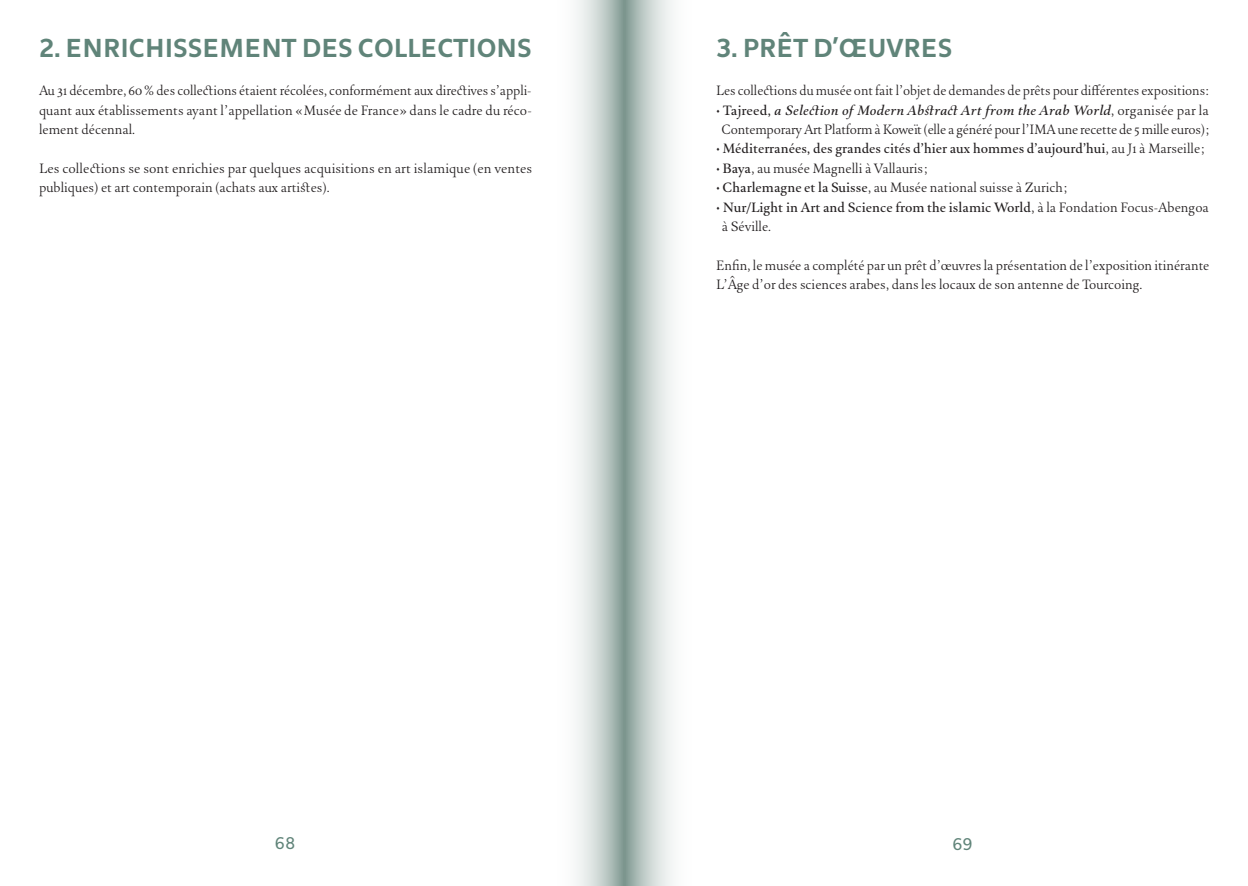
<style>
.page{position:relative;width:1248px;height:886px;background:#fff}
.page>*{position:absolute;margin:0;border:0;box-sizing:border-box;transform-origin:0 0}
.Style_de_paragraphe_1{font:700 26.88px "Mondara Lineal Delta";color:#608479}
.t1{font:17.5px "Mondara Lineal Delta";color:#608479}
.Style_de_paragraphe_1-2{font:16.75px/19.4px "Mondara Serif";color:#231f20}
.Style_de_paragraphe_1-3{font:500 16.75px/19.4px "Mondara Serif";color:#231f20}
.s1{font-size:16.88px}
.s2{font-weight:500}
.s3{font-weight:500;font-style:italic}
.s4{font-weight:400;font-size:16.88px}
.s5{font-weight:400}
</style>
<div class="page">
<svg style="left:576px;top:0;width:48px;height:886px;background:#c6d1ce"></svg>
<svg style="left:624px;top:0;width:49px;height:886px;background:#c3cfcc"></svg>
<p class="Style_de_paragraphe_1" style="left:39px;top:31px;width:494px">2. ENRICHISSEMENT DES COLLECTIONS</p>
<p class="Style_de_paragraphe_1-2" style="left:39px;top:83px;width:494px;text-align:justify">Au 31 décembre, 60% des collections étaient récolées, conformément aux directives s’appli&shy;quant aux établissements ayant l’appellation «Musée de France» dans le cadre du réco&shy;lement décennal.</p>
<p class="Style_de_paragraphe_1-2" style="left:39px;top:160px;width:494px">Les collections se sont enrichies par quelques acquisitions en art islamique (en ventes publiques) et art contemporain (achats aux artistes).</p>
<p class="Style_de_paragraphe_1" style="left:716px;top:31px;width:237px">3. PRÊT D’ŒUVRES</p>
<p class="Style_de_paragraphe_1-2" style="left:716px;top:83px;width:494px">Les collections du musée ont fait l’objet de demandes de prêts pour différentes expositions:</p>
<p class="Style_de_paragraphe_1-2" style="left:716px;top:102px;width:494px;text-align:center"><span class="s1">٠</span> <span class="s2">Tajreed,</span> <span class="s3">a Selection of Modern Abstract Art from the Arab World</span>, organisée par la<br>Contemporary Art Platform à Koweït (elle a généré pour l’IMA une recette de 5 mille euros);</p>
<p class="Style_de_paragraphe_1-3" style="left:716px;top:138px;width:489px"><span class="s4">٠</span> Méditerranées, des grandes cités d’hier aux hommes d’aujourd’hui<span class="s5">, au J1 à Marseille;</span></p>
<p class="Style_de_paragraphe_1-2" style="left:716px;top:160px;width:213px"><span class="s1">٠</span> <span class="s2">Baya</span>, au musée Magnelli à Vallauris;</p>
<p class="Style_de_paragraphe_1-2" style="left:716px;top:180px;width:352px"><span class="s1">٠</span> <span class="s2">Charlemagne et la Suisse</span>, au Musée national suisse à Zurich;</p>
<p class="Style_de_paragraphe_1-3" style="left:721px;top:196px;width:488px;text-indent:-6px"><span class="s4">٠</span> Nur/Light in Art and Science from the islamic World<span class="s5">, à la Fondation Focus-Abengoa à Séville.</span></p>
<p class="Style_de_paragraphe_1-2" style="left:716px;top:257px;width:494px">Enfin, le musée a complété par un prêt d’œuvres la présentation de l’exposition itinérante<br>L’Âge d’or des sciences arabes, dans les locaux de son antenne de Tourcoing.</p>
<p class="t1" style="left:275px;top:833px;width:22px">68</p>
<p class="t1" style="left:952px;top:833px;width:21px">69</p>
</div>
